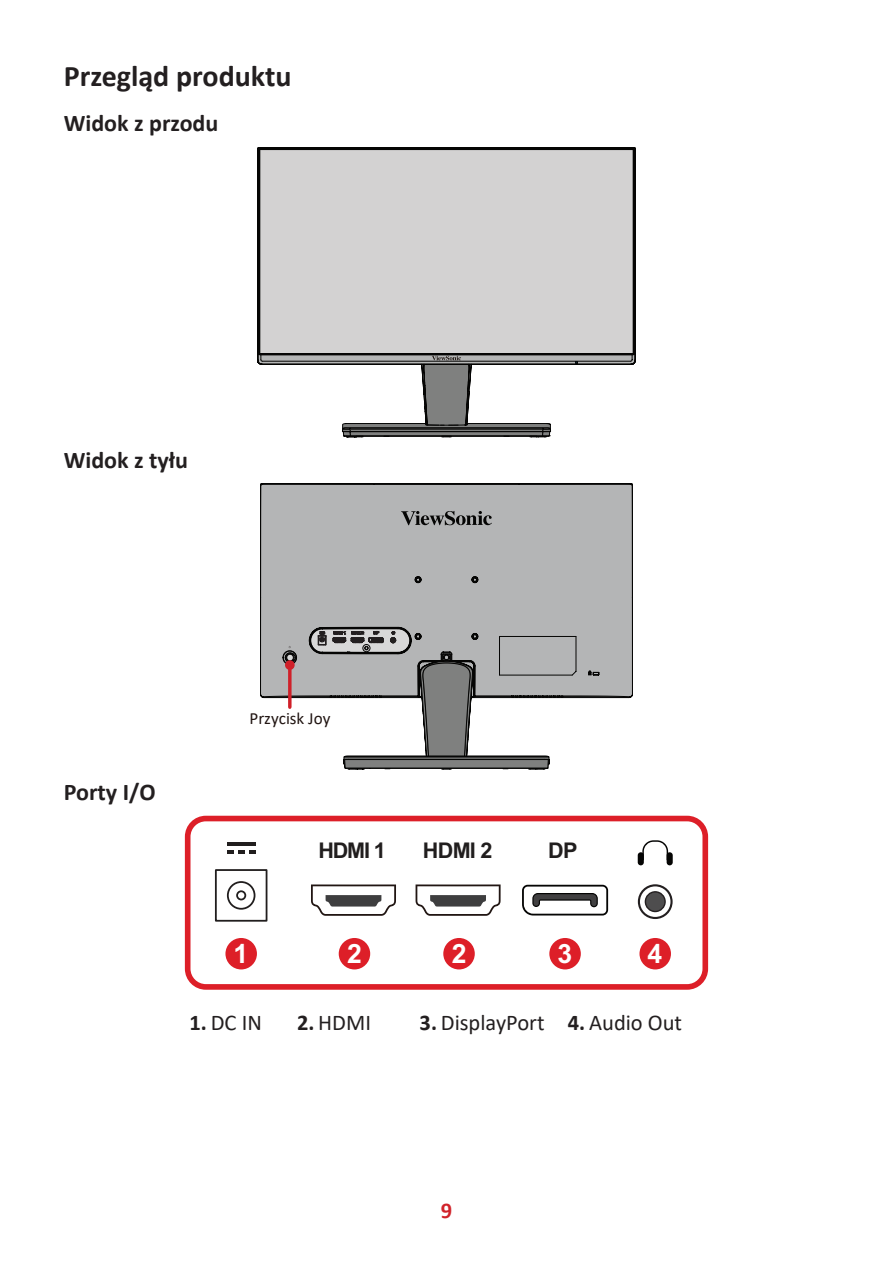
<style>
.page{position:relative;width:893px;height:1263px;background:#fff}
.page>*{position:absolute;margin:0;border:0;box-sizing:border-box;transform-origin:0 0}
.t1{font:700 30px "Calibri";color:#231f20}
.t2{font:700 26.55px "Arial";color:#fff}
.t3{font:700 24px "Calibri";color:#231f20}
.t4{font:22.5px "Calibri";color:#231f20}
.t5{font:700 22.5px "Calibri";color:#d1232a}
.t6{font:700 21.6px "Arial";letter-spacing:-.035em;color:#211e1e}
.t7{font:17.1px "Calibri";color:#211512}
.s1{font-weight:700}
</style>
<div class="page">
<div style="left:257px;top:147px;width:378px;height:202px;background:#d3d2d2"></div>
<svg style="left:257px;top:349px;width:379px;height:89px"></svg>
<div style="left:260px;top:483px;width:373px;height:215px;background:#b4b5b6"></div>
<svg style="left:401px;top:511px;width:91px;height:14px"></svg>
<svg style="left:260px;top:628px;width:370px;height:141px"></svg>
<svg style="left:288px;top:670px;width:4px;height:37px"></svg>
<div style="left:285px;top:660px;width:10px;height:10px;background:#d02029;border-radius:50%"></div>
<div style="left:185px;top:816px;width:523px;height:174px;border:6px solid #dd1f28;border-radius:18px"></div>
<div style="left:225px;top:938px;width:32px;height:31px;background:#dd1f28;border-radius:50%"></div>
<div style="left:339px;top:938px;width:31px;height:31px;background:#dd1f28;border-radius:50%"></div>
<div style="left:443px;top:938px;width:32px;height:31px;background:#dd1f28;border-radius:50%"></div>
<div style="left:549px;top:938px;width:32px;height:31px;background:#dd1f28;border-radius:50%"></div>
<div style="left:639px;top:938px;width:32px;height:31px;background:#dd1f28;border-radius:50%"></div>
<svg style="left:311px;top:884px;width:85px;height:32px"></svg>
<svg style="left:416px;top:884px;width:85px;height:32px"></svg>
<hr style="left:227px;top:843px;width:29px;height:3px;background:#211e1e">
<svg style="left:227px;top:850px;width:29px;height:3px"></svg>
<svg style="left:214px;top:869px;width:54px;height:53px"></svg>
<svg style="left:638px;top:840px;width:35px;height:25px"></svg>
<svg style="left:639px;top:885px;width:33px;height:33px"></svg>
<div style="left:638px;top:884px;width:35px;height:35px;border:2px solid #231f20;border-radius:50%"></div>
<div style="left:645px;top:892px;width:20px;height:19px;background:#4e4d4e;border-radius:50%"></div>
<div style="left:645px;top:891px;width:21px;height:21px;border:1px solid #231f20;border-radius:50%"></div>
<svg style="left:522px;top:885px;width:86px;height:30px"></svg>
<h1 class="t1" style="left:64px;top:55px;width:229px">Przegląd produktu</h1>
<p class="t3" style="left:64px;top:106px;width:156px">Widok z przodu</p>
<p class="t3" style="left:64px;top:443px;width:126px">Widok z tyłu</p>
<p class="t3" style="left:64px;top:775px;width:93px">Porty I/O</p>
<p class="t7" style="left:249px;top:706px;width:83px">Przycisk Joy</p>
<p class="t6" style="left:318px;top:835px;width:69px">HDMI 1</p>
<p class="t6" style="left:423px;top:835px;width:71px">HDMI 2</p>
<p class="t6" style="left:548px;top:835px;width:31px">DP</p>
<p class="t2" style="left:233px;top:935px;width:16px">1</p>
<p class="t2" style="left:347px;top:935px;width:16px">2</p>
<p class="t2" style="left:452px;top:935px;width:16px">2</p>
<p class="t2" style="left:557px;top:935px;width:16px">3</p>
<p class="t2" style="left:647px;top:935px;width:16px">4</p>
<p class="t4" style="left:190px;top:1007px;width:74px"><span class="s1">1.</span> DC IN</p>
<p class="t4" style="left:297px;top:1007px;width:76px"><span class="s1">2.</span> HDMI</p>
<p class="t4" style="left:420px;top:1007px;width:264px"><span class="s1">3.</span> DisplayPort <span class="s1">4.</span> Audio Out</p>
<p class="t5" style="left:441px;top:1194px;width:13px">9</p>
</div>
